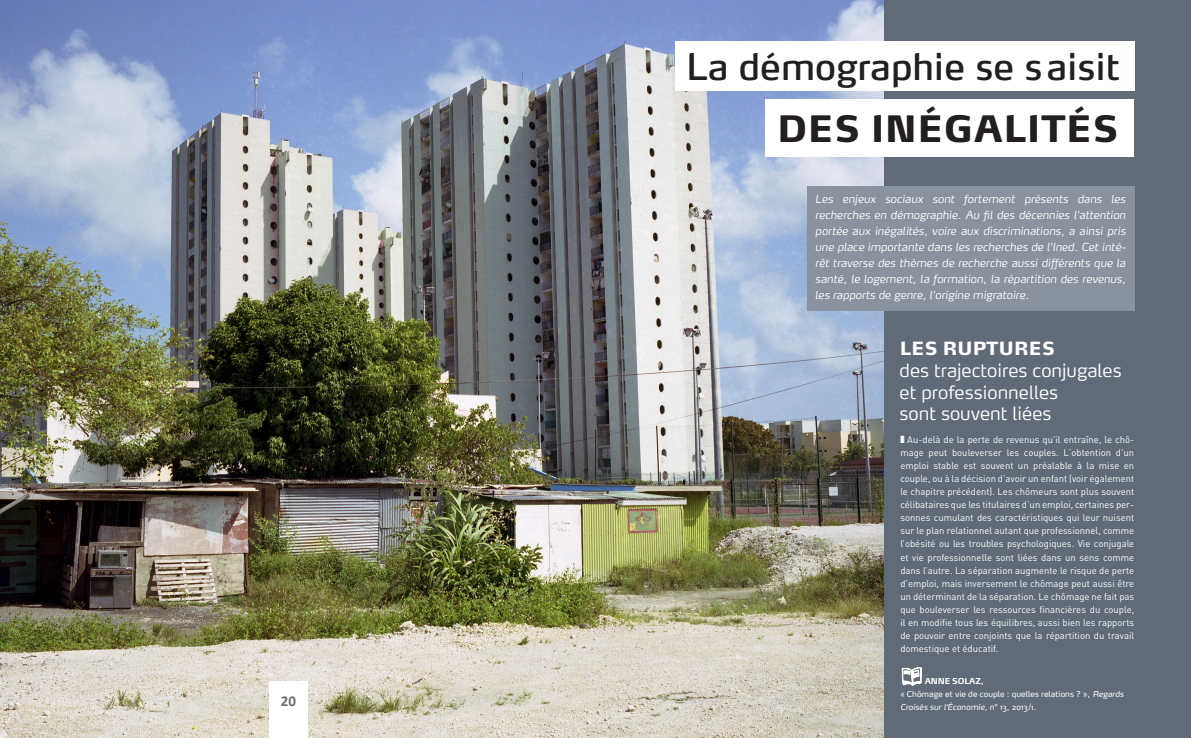
<style>
.page{position:relative;width:1191px;height:738px;background:#fff}
.page>*{position:absolute;margin:0;border:0;box-sizing:border-box;transform-origin:0 0}
.t1{font:36px "Max OT";color:#231f20}
.t2{font:800 36px "Max OT";letter-spacing:.01em;color:#231f20}
.t3{font:300 18px/21.6px "Max OT";color:#fff}
.t4{font:800 18px "Max OT";letter-spacing:.01em;color:#fff}
.t5{font:700 15px "Calibri";color:#706e6d}
.t6{font:italic 300 11px/16px "Max OT";color:#fff;text-align:justify}
.t7{font:9.5px/13px "DIN";color:#fff;text-align:justify}
.t8{font:8px/13px "Max OT";color:#fff}
.t9{font:italic 8px "Max OT";color:#fff}
.s1{font-weight:700}
.s2{font-style:italic}
.s3{font-style:normal}
</style>
<div class="page">
<img style="left:0;top:0;width:884px;height:737px">
<div style="left:884px;top:0;width:307px;height:737px;background:#616b77"></div>
<div style="left:675px;top:41px;width:459px;height:50px;background:#fff"></div>
<div style="left:765px;top:99px;width:369px;height:57px;background:#fff"></div>
<div style="left:806px;top:186px;width:328px;height:124px;background:#8a929d"></div>
<svg style="left:902px;top:667px;width:20px;height:19px"></svg>
<div style="left:269px;top:681px;width:39px;height:56px;background:#fff"></div>
<h3 class="t5" style="left:281px;top:691px;width:17px">20</h3>
<h1 class="t1" style="left:686px;top:43px;width:435px">La démographie se saisit</h1>
<h1 class="t2" style="left:777px;top:105px;width:343px">DES INÉGALITÉS</h1>
<p class="t6" style="left:815px;top:191px;width:312px">Les enjeux sociaux sont fortement présents dans les recherches en démographie. Au fil des décennies l’attention portée aux inégalités, voire aux discriminations, a ainsi pris une place importante dans les recherches de l’Ined. Cet inté&shy;rêt traverse des thèmes de recherche aussi différents que la santé, le logement, la formation, la répartition des revenus, les rapports de genre, l’origine migratoire.</p>
<h2 class="t4" style="left:899px;top:337px;width:153px">LES RUPTURES</h2>
<h2 class="t3" style="left:899px;top:359px;width:224px">des trajectoires conjugales et professionnelles<br>sont souvent liées</h2>
<p class="t7" style="left:900px;top:433px;width:235px;text-indent:7px">Au-delà de la perte de revenus qu’il entraîne, le chô&shy;mage peut bouleverser les couples. L’obtention d’un emploi stable est souvent un préalable à la mise en couple, ou à la décision d’avoir un enfant (voir également le chapitre précédent). Les chômeurs sont plus souvent célibataires que les titulaires d’un emploi, certaines per&shy;sonnes cumulant des caractéristiques qui leur nuisent sur le plan relationnel autant que professionnel, comme l’obésité ou les troubles psychologiques. Vie conjugale et vie professionnelle sont liées dans un sens comme dans l’autre. La séparation augmente le risque de perte d’emploi, mais inversement le chômage peut aussi être un déterminant de la séparation. Le chômage ne fait pas que bouleverser les ressources financières du couple, il en modifie tous les équilibres, aussi bien les rapports de pouvoir entre conjoints que la répartition du travail domestique et éducatif.</p>
<p class="t8" style="left:900px;top:674px;width:225px;text-indent:24px"><span class="s1">ANNE SOLAZ,<br></span>« Chômage et vie de couple : quelles relations ? », <span class="s2">Regards</span></p>
<p class="t9" style="left:900px;top:701px;width:137px">Croisés sur l'Économie<span class="s3">, n° 13, 2013/1.</span></p>
</div>
